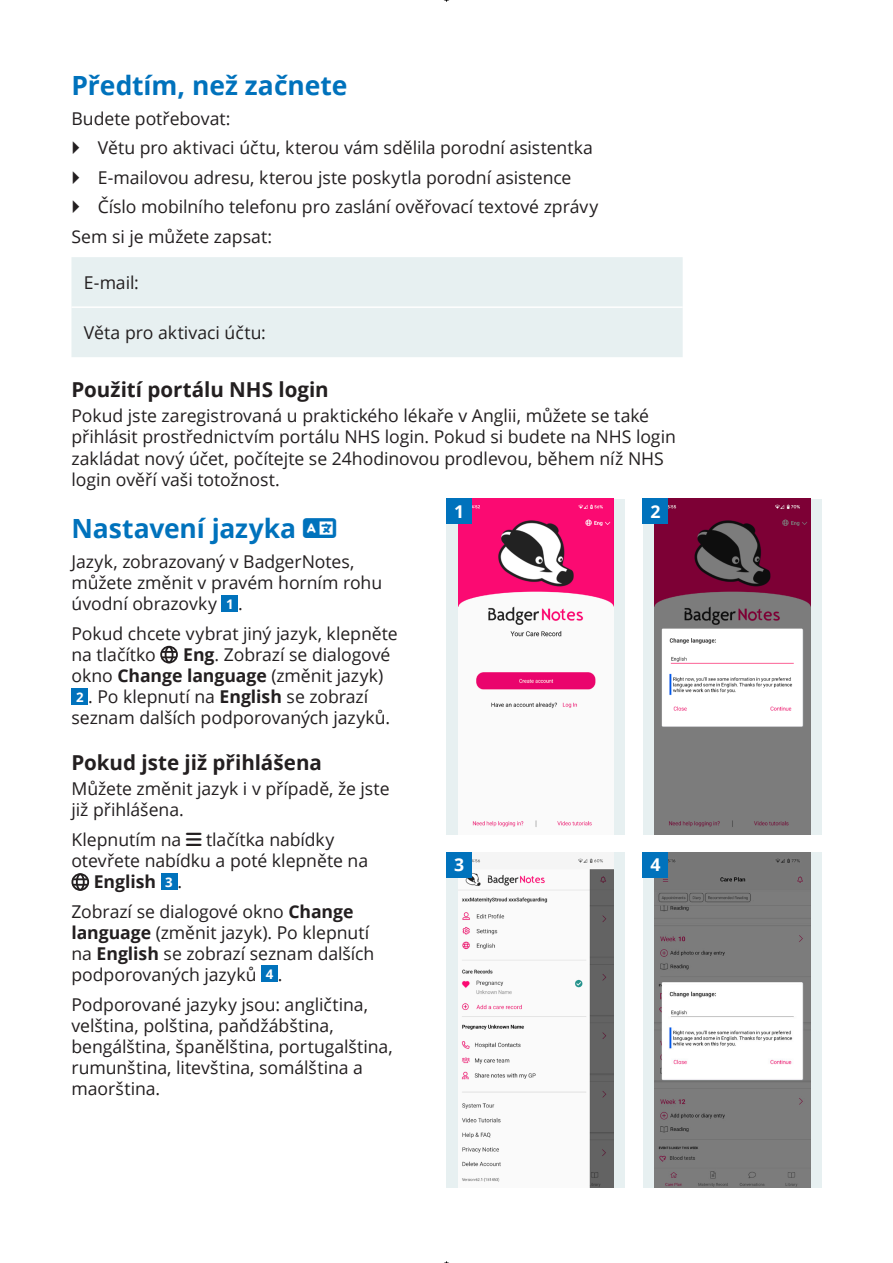
<style>
.page{position:relative;width:893px;height:1263px;background:#fff}
.page>*{position:absolute;margin:0;border:0;box-sizing:border-box;transform-origin:0 0}
.t1{font:700 26.4px "Open Sans";letter-spacing:-.005em;color:#0072bc}
.t2{font:700 20.55px "Open Sans";color:#231f20}
.t3{font:17.7px/21.1px "Open Sans";letter-spacing:-.005em;color:#231f20}
.t4{font:700 17.7px "Open Sans";color:#231f20}
.t5{font:700 17.7px "Open Sans";color:#fff}
.s1{font-weight:700;font-size:13.2px;color:#fff}
.s2{font-weight:700}
.s3{font-size:13.2px;color:#fff}
.s4{font-weight:400}
</style>
<div class="page">
<div style="left:71px;top:257px;width:612px;height:100px;background:#e7f0f1"></div>
<hr style="left:71px;top:306px;width:612px;height:2px;background:#fff">
<div style="left:222px;top:595px;width:16px;height:17px;background:#0072bc"></div>
<svg style="left:160px;top:646px;width:18px;height:17px"></svg>
<div style="left:71px;top:688px;width:17px;height:17px;background:#0072bc"></div>
<svg style="left:71px;top:873px;width:18px;height:18px"></svg>
<div style="left:161px;top:873px;width:16px;height:17px;background:#0072bc"></div>
<div style="left:261px;top:965px;width:17px;height:17px;background:#0072bc"></div>
<div style="left:643px;top:499px;width:179px;height:335px;background:#e7f0f1"></div>
<img style="left:654px;top:499px;width:156px;height:335px">
<div style="left:446px;top:499px;width:179px;height:335px;background:#e7f0f1"></div>
<img style="left:458px;top:499px;width:156px;height:335px">
<div style="left:446px;top:852px;width:179px;height:336px;background:#e7f0f1"></div>
<img style="left:458px;top:852px;width:156px;height:336px">
<div style="left:643px;top:852px;width:179px;height:336px;background:#e7f0f1"></div>
<img style="left:654px;top:852px;width:156px;height:336px">
<div style="left:446px;top:499px;width:25px;height:25px;background:#0072bc"></div>
<div style="left:643px;top:499px;width:25px;height:25px;background:#0072bc"></div>
<div style="left:446px;top:852px;width:25px;height:25px;background:#0072bc"></div>
<div style="left:643px;top:852px;width:25px;height:25px;background:#0072bc"></div>
<p class="t1" style="left:71px;top:67px;width:277px">Předtím, než začnete</p>
<p class="t3" style="left:71px;top:107px;width:161px">Budete potřebovat:</p>
<p class="t3" style="left:98px;top:137px;width:496px">Větu pro aktivaci účtu, kterou vám sdělila porodní asistentka</p>
<p class="t3" style="left:98px;top:166px;width:475px">E-mailovou adresu, kterou jste poskytla porodní asistence</p>
<p class="t3" style="left:98px;top:196px;width:502px">Číslo mobilního telefonu pro zaslání ověřovací textové zprávy</p>
<p class="t3" style="left:71px;top:225px;width:202px">Sem si je můžete zapsat:</p>
<p class="t3" style="left:84px;top:271px;width:56px">E-mail:</p>
<p class="t3" style="left:84px;top:321px;width:183px">Věta pro aktivaci účtu:</p>
<p class="t2" style="left:71px;top:375px;width:259px">Použití portálu NHS login</p>
<p class="t3" style="left:71px;top:405px;width:606px">Pokud jste zaregistrovaná u praktického lékaře v Anglii, můžete se také přihlásit prostřednictvím portálu NHS login. Pokud si budete na NHS login zakládat nový účet, počítejte se 24hodinovou prodlevou, během níž NHS login ověří vaši totožnost.</p>
<p class="t1" style="left:71px;top:510px;width:226px">Nastavení jazyka</p>
<p class="t3" style="left:71px;top:550px;width:312px">Jazyk, zobrazovaný v BadgerNotes, můžete změnit v pravém horním rohu úvodní obrazovky <span class="s1">1</span> .</p>
<p class="t3" style="left:71px;top:622px;width:328px">Pokud chcete vybrat jiný jazyk, klepněte na tlačítko</p>
<p class="t5" style="left:454px;top:499px;width:12px">1</p>
<p class="t5" style="left:650px;top:499px;width:12px">2</p>
<p class="t3" style="left:71px;top:643px;width:320px;text-indent:112px"><span class="s2">Eng</span>. Zobrazí se dialogové okno <span class="s2">Change language</span> (změnit jazyk)<br><span class="s1">2</span> . Po klepnutí na <span class="s2">English</span> se zobrazí seznam dalších podporovaných jazyků.</p>
<p class="t2" style="left:71px;top:748px;width:252px">Pokud jste již přihlášena</p>
<p class="t3" style="left:71px;top:778px;width:320px">Můžete změnit jazyk i v případě, že jste již přihlášena.</p>
<p class="t3" style="left:71px;top:828px;width:111px">Klepnutím na</p>
<p class="t3" style="left:206px;top:828px;width:130px">tlačítka nabídky</p>
<p class="t3" style="left:71px;top:849px;width:298px">otevřete nabídku a poté klepněte na</p>
<p class="t4" style="left:94px;top:869px;width:90px">English <span class="s3">3</span> <span class="s4">.</span></p>
<p class="t3" style="left:71px;top:900px;width:304px">Zobrazí se dialogové okno <span class="s2">Change language</span> (změnit jazyk). Po klepnutí na <span class="s2">English</span> se zobrazí seznam dalších podporovaných jazyků <span class="s1">4</span> .</p>
<p class="t3" style="left:71px;top:993px;width:323px">Podporované jazyky jsou: angličtina, velština, polština, paňdžábština, bengálština, španělština, portugalština, rumunština, litevština, somálština a maorština.</p>
<p class="t5" style="left:454px;top:852px;width:12px">3</p>
<p class="t5" style="left:650px;top:852px;width:12px">4</p>
</div>
